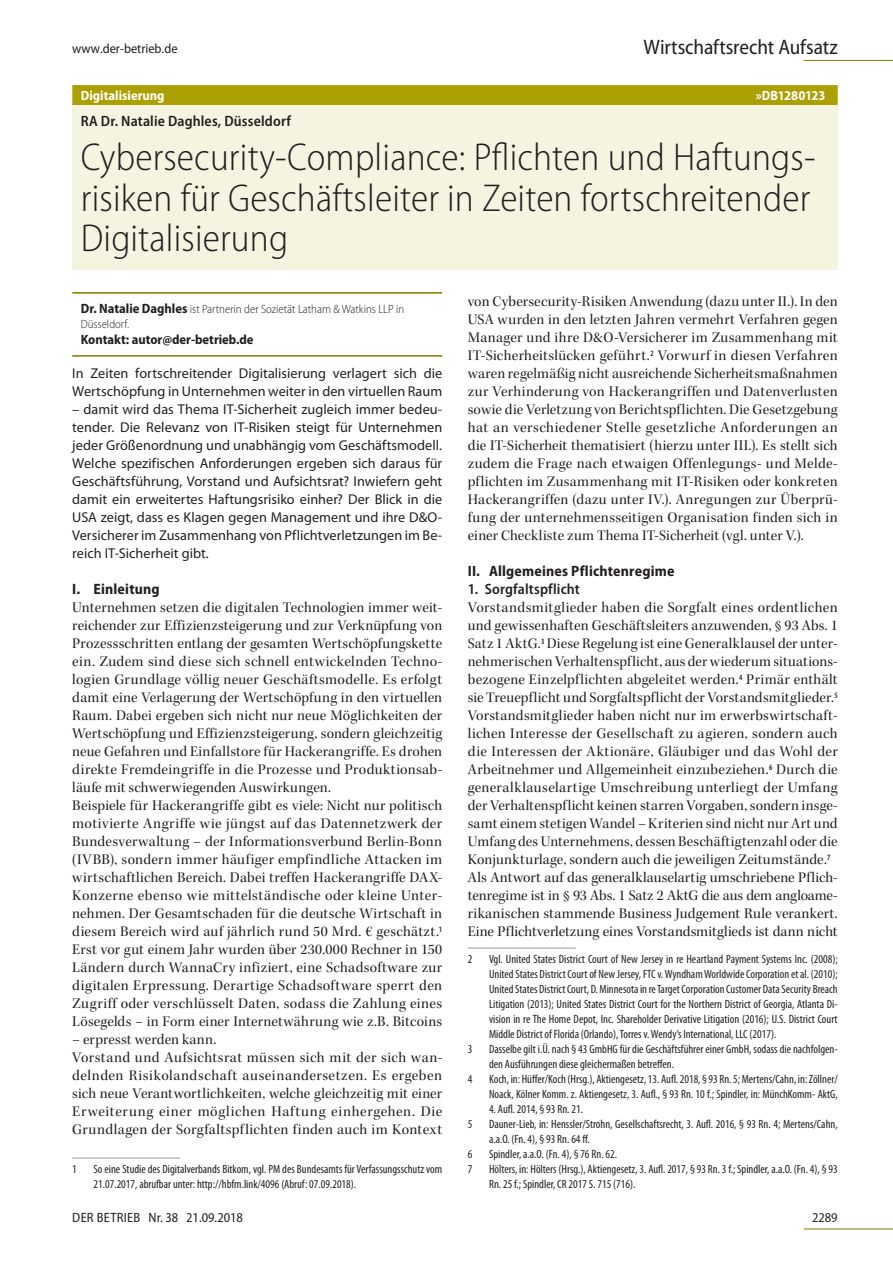
<style>
.page{position:relative;width:893px;height:1263px;background:#fff}
.page>*{position:absolute;margin:0;border:0;box-sizing:border-box;transform-origin:0 0}
.TITEL-2SP{font:300 semi-condensed 39px/40.5px "Myriad Pro";letter-spacing:.005em;color:#231f20}
.t1{font:semi-condensed 21px "Myriad Pro";letter-spacing:-.005em;color:#231f20}
.ABS{font:15px/18px "Kepler Std Subh";letter-spacing:.015em;color:#231f20;text-align:justify}
.ZWIUE-1{font:700 semi-condensed 15px "Myriad Pro";letter-spacing:.01em;color:#231f20}
.AUTORENZEILE{font:600 semi-condensed 15px "Myriad Pro";letter-spacing:.01em;color:#231f20}
.ZWIUE-2{font:600 semi-condensed 15px "Myriad Pro";letter-spacing:.01em;color:#231f20}
.ABSTRACT{font:14.25px/18px "Myriad Pro";letter-spacing:.005em;color:#231f20}
.SEITENZAHL_RECHTS_MA{font:semi-condensed 13.5px "Myriad Pro";color:#231f20}
.BIO{font:700 semi-condensed 13.5px "Myriad Pro";color:#231f20}
.RUBRIK-2SP{font:700 semi-condensed 13.5px "Myriad Pro";color:#fff}
.FUSSNOTE{font:condensed 12px/15px "Myriad Pro";color:#231f20}
.BIO-2{font:300 semi-condensed 12px/14.4px "Myriad Pro";color:#231f20}
.s1{font-weight:700;font-size:13.5px}
</style>
<div class="page">
<hr style="left:804px;top:1228px;width:89px;height:1px;background:#837a00">
<hr style="left:804px;top:60px;width:89px;height:1px;background:#837a00">
<hr style="left:72px;top:292px;width:370px;height:2px;background:#837a00">
<hr style="left:72px;top:355px;width:370px;height:2px;background:#837a00">
<hr style="left:72px;top:1157px;width:108px;height:2px;background:#bcbdc0">
<hr style="left:468px;top:947px;width:108px;height:2px;background:#bcbdc0">
<div style="left:72px;top:85px;width:766px;height:21px;background:#ab9f01"></div>
<div style="left:72px;top:106px;width:766px;height:164px;background:#f5f4e1"></div>
<p class="SEITENZAHL_RECHTS_MA" style="left:72px;top:40px;width:107px">www.der-betrieb.de</p>
<h2 class="t1" style="left:643px;top:34px;width:196px">Wirtschaftsrecht Aufsatz</h2>
<p class="RUBRIK-2SP" style="left:81px;top:87px;width:85px">Digitalisierung</p>
<p class="RUBRIK-2SP" style="left:756px;top:87px;width:71px">»DB1280123</p>
<p class="AUTORENZEILE" style="left:81px;top:111px;width:212px">RA Dr. Natalie Daghles, Düsseldorf</p>
<p class="TITEL-2SP" style="left:81px;top:137px;width:736px">Cybersecurity-Compliance: Pflichten und Haftungs&shy;risiken für Geschäftsleiter in Zeiten fortschreitender<br>Digitalisierung</p>
<p class="BIO-2" style="left:81px;top:302px;width:325px"><span class="s1">Dr. Natalie Daghles</span> ist Partnerin der Sozietät Latham &amp; Watkins LLP in<br>Düsseldorf.</p>
<p class="BIO" style="left:81px;top:331px;width:174px">Kontakt: autor@der-betrieb.de</p>
<p class="ABSTRACT" style="left:72px;top:364px;width:371px">In Zeiten fortschreitender Digitalisierung verlagert sich die<br>Wertschöpfung in Unternehmen weiter in den virtuellen Raum</p>
<p class="ABSTRACT" style="left:72px;top:400px;width:371px;text-align:justify">– damit wird das Thema IT-Sicherheit zugleich immer bedeu&shy;tender. Die Relevanz von IT-Risiken steigt für Unternehmen jeder Größenordnung und unabhängig vom Geschäftsmodell.<br>Welche spezifischen Anforderungen ergeben sich daraus für Geschäftsführung, Vorstand und Aufsichtsrat? Inwiefern geht damit ein erweitertes Haftungsrisiko einher? Der Blick in die USA zeigt, dass es Klagen gegen Management und ihre D&amp;O-Versicherer im Zusammenhang von Pflichtverletzungen im Be&shy;reich IT-Sicherheit gibt.</p>
<p class="ZWIUE-1" style="left:72px;top:579px;width:89px">I. Einleitung</p>
<p class="ABS" style="left:72px;top:599px;width:371px">Unternehmen setzen die digitalen Technologien immer weit&shy;reichender zur Effizienzsteigerung und zur Verknüpfung von Prozessschritten entlang der gesamten Wertschöpfungskette ein. Zudem sind diese sich schnell entwickelnden Techno&shy;logien Grundlage völlig neuer Geschäftsmodelle. Es erfolgt damit eine Verlagerung der Wertschöpfung in den virtuellen Raum. Dabei ergeben sich nicht nur neue Möglichkeiten der Wertschöpfung und Effizienzsteigerung, sondern gleichzeitig neue Gefahren und Einfallstore für Hackerangriffe. Es drohen direkte Fremdeingriffe in die Prozesse und Produktionsab&shy;läufe mit schwerwiegenden Auswirkungen.</p>
<p class="ABS" style="left:72px;top:797px;width:371px">Beispiele für Hackerangriffe gibt es viele: Nicht nur politisch motivierte Angriffe wie jüngst auf das Datennetzwerk der Bundesverwaltung – der Informationsverbund Berlin-Bonn (IVBB), sondern immer häufiger empfindliche Attacken im wirtschaftlichen Bereich. Dabei treffen Hackerangriffe DAX-Konzerne ebenso wie mittelständische oder kleine Unter&shy;nehmen. Der Gesamtschaden für die deutsche Wirtschaft in diesem Bereich wird auf jährlich rund 50 Mrd. € geschätzt.<sup>1<br></sup>Erst vor gut einem Jahr wurden über 230.000 Rechner in 150<br>Ländern durch WannaCry infiziert, eine Schadsoftware zur digitalen Erpressung. Derartige Schadsoftware sperrt den Zugriff oder verschlüsselt Daten, sodass die Zahlung eines Lösegelds – in Form einer Internetwährung wie z.B. Bitcoins</p>
<p class="ABS" style="left:72px;top:1031px;width:145px">– erpresst werden kann.</p>
<p class="ABS" style="left:72px;top:1049px;width:371px">Vorstand und Aufsichtsrat müssen sich mit der sich wan&shy;delnden Risikolandschaft auseinandersetzen. Es ergeben sich neue Verantwortlichkeiten, welche gleichzeitig mit einer Erweiterung einer möglichen Haftung einhergehen. Die Grundlagen der Sorgfaltspflichten finden auch im Kontext</p>
<p class="FUSSNOTE" style="left:72px;top:1161px;width:6px">1</p>
<p class="FUSSNOTE" style="left:94px;top:1161px;width:350px">So eine Studie des Digitalverbands Bitkom, vgl. PM des Bundesamts für Verfassungsschutz vom<br>21.07.2017, abrufbar unter: http://hbfm.link/4096 (Abruf: 07.09.2018).</p>
<p class="ABS" style="left:468px;top:293px;width:371px">von Cybersecurity-Risiken Anwendung (dazu unter II.). In den USA wurden in den letzten Jahren vermehrt Verfahren gegen Manager und ihre D&amp;O-Versicherer im Zusammenhang mit IT-Sicherheitslücken geführt.<sup>2</sup> Vorwurf in diesen Verfahren waren regelmäßig nicht ausreichende Sicherheitsmaßnahmen zur Verhinderung von Hackerangriffen und Datenverlusten sowie die Verletzung von Berichtspflichten. Die Gesetzgebung hat an verschiedener Stelle gesetzliche Anforderungen an die IT-Sicherheit thematisiert (hierzu unter III.). Es stellt sich zudem die Frage nach etwaigen Offenlegungs- und Melde&shy;pflichten im Zusammenhang mit IT-Risiken oder konkreten Hackerangriffen (dazu unter IV.). Anregungen zur Überprü&shy;fung der unternehmensseitigen Organisation finden sich in einer Checkliste zum Thema IT-Sicherheit (vgl. unter V.).</p>
<p class="ZWIUE-1" style="left:468px;top:561px;width:208px">II. Allgemeines Pflichtenregime</p>
<p class="ZWIUE-2" style="left:468px;top:580px;width:114px">1. Sorgfaltspflicht</p>
<p class="ABS" style="left:468px;top:599px;width:371px">Vorstandsmitglieder haben die Sorgfalt eines ordentlichen und gewissenhaften Geschäftsleiters anzuwenden, § 93 Abs. 1<br>Satz 1 AktG.<sup>3</sup> Diese Regelung ist eine Generalklausel der unter&shy;nehmerischen Verhaltenspflicht, aus der wiederum situations&shy;bezogene Einzelpflichten abgeleitet werden.<sup>4</sup> Primär enthält sie Treuepflicht und Sorgfaltspflicht der Vorstandsmitglieder.<sup>5<br></sup>Vorstandsmitglieder haben nicht nur im erwerbswirtschaft&shy;lichen Interesse der Gesellschaft zu agieren, sondern auch die Interessen der Aktionäre, Gläubiger und das Wohl der Arbeitnehmer und Allgemeinheit einzubeziehen.<sup>6</sup> Durch die generalklauselartige Umschreibung unterliegt der Umfang der Verhaltenspflicht keinen starren Vorgaben, sondern insge&shy;samt einem stetigen Wandel – Kriterien sind nicht nur Art und Umfang des Unternehmens, dessen Beschäftigtenzahl oder die Konjunkturlage, sondern auch die jeweiligen Zeitumstände.<sup>7</sup></p>
<p class="ABS" style="left:468px;top:869px;width:371px">Als Antwort auf das generalklauselartig umschriebene Pflich&shy;tenregime ist in § 93 Abs. 1 Satz 2 AktG die aus dem angloame&shy;rikanischen stammende Business Judgement Rule verankert.<br>Eine Pflichtverletzung eines Vorstandsmitglieds ist dann nicht</p>
<p class="FUSSNOTE" style="left:468px;top:951px;width:6px">2</p>
<p class="FUSSNOTE" style="left:489px;top:951px;width:350px;text-align:justify">Vgl. United States District Court of New Jersey in re Heartland Payment Systems Inc. (2008); United States District Court of New Jersey, FTC v. Wyndham Worldwide Corporation et al. (2010); United States District Court, D. Minnesota in re Target Corporation Customer Data Security Breach Litigation (2013); United States District Court for the Northern District of Georgia, Atlanta Di&shy;vision in re The Home Depot, Inc. Shareholder Derivative Litigation (2016); U.S. District Court Middle District of Florida (Orlando), Torres v. Wendy’s International, LLC (2017).</p>
<p class="FUSSNOTE" style="left:468px;top:1041px;width:6px">3</p>
<p class="FUSSNOTE" style="left:489px;top:1041px;width:350px">Dasselbe gilt i.Ü. nach § 43 GmbHG für die Geschäftsführer einer GmbH, sodass die nachfolgen&shy;den Ausführungen diese gleichermaßen betreffen.</p>
<p class="FUSSNOTE" style="left:468px;top:1071px;width:6px">4</p>
<p class="FUSSNOTE" style="left:489px;top:1071px;width:350px">Koch, in: Hüffer/Koch (Hrsg.), Aktiengesetz, 13. Aufl. 2018, § 93 Rn. 5; Mertens/Cahn, in: Zöllner/<br>Noack, Kölner Komm. z. Aktiengesetz, 3. Aufl., § 93 Rn. 10 f.; Spindler, in: MünchKomm- AktG,</p>
<p class="FUSSNOTE" style="left:489px;top:1101px;width:95px">4. Aufl. 2014, § 93 Rn. 21.</p>
<p class="FUSSNOTE" style="left:468px;top:1116px;width:6px">5</p>
<p class="FUSSNOTE" style="left:489px;top:1116px;width:350px">Dauner-Lieb, in: Henssler/Strohn, Gesellschaftsrecht, 3. Aufl. 2016, § 93 Rn. 4; Mertens/Cahn, a.a.O. (Fn. 4), § 93 Rn. 64 ff.</p>
<p class="FUSSNOTE" style="left:468px;top:1146px;width:6px">6</p>
<p class="FUSSNOTE" style="left:489px;top:1146px;width:130px">Spindler, a.a.O. (Fn. 4), § 76 Rn. 62.</p>
<p class="FUSSNOTE" style="left:468px;top:1161px;width:6px">7</p>
<p class="FUSSNOTE" style="left:489px;top:1161px;width:350px">Hölters, in: Hölters (Hrsg.), Aktiengesetz, 3. Aufl. 2017, § 93 Rn. 3 f.; Spindler, a.a.O. (Fn. 4), § 93<br>Rn. 25 f.; Spindler, CR 2017 S. 715 (716).</p>
<p class="SEITENZAHL_RECHTS_MA" style="left:72px;top:1209px;width:172px">DER BETRIEB Nr. 38 21.09.2018</p>
<p class="SEITENZAHL_RECHTS_MA" style="left:812px;top:1209px;width:27px">2289</p>
</div>
